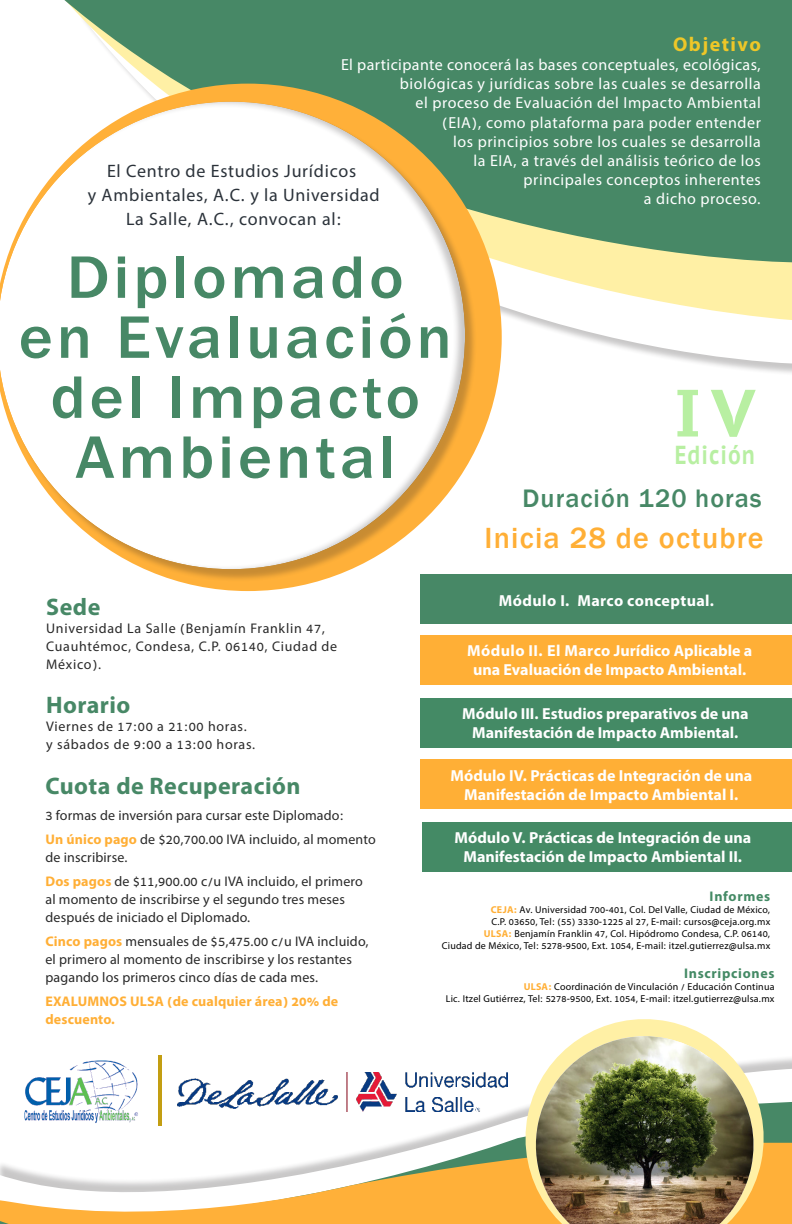
<style>
.page{position:relative;width:792px;height:1224px;background:#fff}
.page>*{position:absolute;margin:0;border:0;box-sizing:border-box;transform-origin:0 0}
.t1{font:700 66.7px "PT Sans Caption";color:#b8efa2}
.t2{font:500 62px "Franklin Gothic";letter-spacing:.06em;color:#478866;scale:1.05 1}
.t3{font:500 30px "Franklin Gothic";letter-spacing:.04em;color:#ffaf36}
.t4{font:500 26px "Franklin Gothic";letter-spacing:.04em;color:#478866}
.t5{font:700 25.9px "PT Sans Caption";letter-spacing:.05em;color:#b8efa2;scale:.8 1}
.t6{font:700 24px "Myriad Hebrew";letter-spacing:.02em;color:#478866}
.t7{font:700 20px "Myriad Hebrew";letter-spacing:.075em;color:#eec728}
.t8{font:18px "Myriad Hebrew";letter-spacing:.04em;color:#2b323a}
.t9{font:16px "Myriad Hebrew";letter-spacing:.035em;color:#fff}
.t10{font:700 16px/19.2px "Myriad Hebrew";color:#fff;text-align:center}
.t11{font:700 16px "Myriad Hebrew";letter-spacing:.025em;color:#fff}
.t12{font:14px/18px "Myriad Hebrew";letter-spacing:.01em;color:#282828}
.t13{font:14px/18px "Myriad Hebrew";letter-spacing:.05em;color:#282828}
.t14{font:700 14px/18px "Myriad Hebrew";letter-spacing:.01em;color:#ffaf36}
.t15{font:700 14px "Myriad Hebrew";letter-spacing:.05em;color:#448a65}
.t16{font:10px "Myriad Hebrew";letter-spacing:.02em;color:#000}
.s1{font-weight:700;color:#ffaf36}
</style>
<div class="page">
<svg style="left:527px;top:322px;width:265px;height:42px"></svg>
<svg style="left:502px;top:264px;width:290px;height:58px;fill:#fff0a5"></svg>
<svg style="left:64px;top:0;width:728px;height:264px;background:#59926f"></svg>
<svg style="left:64px;top:84px;width:438px;height:507px"></svg>
<div style="left:0;top:103px;width:477px;height:479px;background:#231f20;opacity:.25"></div>
<div style="left:0;top:100px;width:467px;height:470px;background:#231f20;opacity:.25"></div>
<svg style="left:0;top:1109px;width:792px;height:115px"></svg>
<svg style="left:515px;top:1019px;width:259px;height:205px"></svg>
<svg style="left:526px;top:1026px;width:237px;height:198px"></svg>
<img style="left:530px;top:1036px;width:233px;height:188px">
<div style="left:421px;top:574px;width:371px;height:50px;background:#478866"></div>
<div style="left:421px;top:635px;width:371px;height:50px;background:#ffaf36"></div>
<div style="left:421px;top:698px;width:371px;height:50px;background:#448a65"></div>
<div style="left:421px;top:759px;width:371px;height:50px;background:#ffaf36"></div>
<div style="left:422px;top:822px;width:370px;height:50px;background:#448a65"></div>
<div style="left:18px;top:1049px;width:128px;height:77px;background:#fff;border-radius:14px"></div>
<img style="left:20px;top:1060px;width:122px;height:66px">
<img style="left:178px;top:1073px;width:329px;height:39px">
<hr style="left:158px;top:1055px;width:3px;height:70px;background:#c39e12">
<p class="t7" style="left:673px;top:33px;width:89px">Objetivo</p>
<p class="t9" style="left:341px;top:56px;width:421px">El participante conocerá las bases conceptuales, ecológicas,</p>
<p class="t9" style="left:400px;top:75px;width:362px">biológicas y jurídicas sobre las cuales se desarrolla</p>
<p class="t9" style="left:415px;top:94px;width:347px">el proceso de Evaluación del Impacto Ambiental</p>
<p class="t9" style="left:442px;top:113px;width:320px">(EIA), como plataforma para poder entender</p>
<p class="t9" style="left:453px;top:133px;width:309px">los principios sobre los cuales se desarrolla</p>
<p class="t9" style="left:473px;top:152px;width:289px">la EIA, a través del análisis teórico de los</p>
<p class="t9" style="left:524px;top:171px;width:239px">principales conceptos inherentes</p>
<p class="t9" style="left:644px;top:190px;width:119px">a dicho proceso.</p>
<p class="t8" style="left:107px;top:161px;width:251px">El Centro de Estudios Jurídicos</p>
<p class="t8" style="left:88px;top:185px;width:293px">y Ambientales, A.C. y la Universidad</p>
<p class="t8" style="left:126px;top:209px;width:217px">La Salle, A.C., convocan al:</p>
<p class="t2" style="left:67px;top:239px;width:322px">Diplomado</p>
<p class="t2" style="left:19px;top:299px;width:414px">en Evaluación</p>
<p class="t2" style="left:51px;top:359px;width:353px">del Impacto</p>
<p class="t2" style="left:75px;top:419px;width:306px">Ambiental</p>
<p class="t1" style="left:675px;top:369px;width:82px">IV</p>
<p class="t5" style="left:675px;top:438px;width:102px">Edición</p>
<p class="t4" style="left:523px;top:483px;width:241px">Duración 120 horas</p>
<p class="t3" style="left:485px;top:519px;width:281px">Inicia 28 de octubre</p>
<p class="t6" style="left:46px;top:594px;width:56px">Sede</p>
<p class="t13" style="left:46px;top:620px;width:293px">Universidad La Salle (Benjamín Franklin 47,<br>Cuauhtémoc, Condesa, C.P. 06140, Ciudad de<br>México).</p>
<p class="t6" style="left:46px;top:692px;width:86px">Horario</p>
<p class="t13" style="left:46px;top:718px;width:202px">Viernes de 17:00 a 21:00 horas.</p>
<p class="t13" style="left:46px;top:736px;width:211px">y sábados de 9:00 a 13:00 horas.</p>
<p class="t6" style="left:46px;top:772px;width:257px">Cuota de Recuperación</p>
<p class="t12" style="left:46px;top:807px;width:300px">3 formas de inversión para cursar este Diplomado:</p>
<p class="t12" style="left:46px;top:831px;width:332px"><span class="s1">Un único pago</span> de $20,700.00 IVA incluido, al momento de inscribirse.</p>
<p class="t12" style="left:46px;top:873px;width:319px"><span class="s1">Dos pagos</span> de $11,900.00 c/u IVA incluido, el primero al momento de inscribirse y el segundo tres meses después de iniciado el Diplomado.</p>
<p class="t12" style="left:46px;top:933px;width:325px"><span class="s1">Cinco pagos</span> mensuales de $5,475.00 c/u IVA incluido, el primero al momento de inscribirse y los restantes pagando los primeros cinco días de cada mes.</p>
<p class="t14" style="left:46px;top:993px;width:294px">EXALUMNOS ULSA (de cualquier área) 20% de descuento.</p>
<p class="t11" style="left:499px;top:592px;width:217px">Módulo I. Marco conceptual.</p>
<p class="t10" style="left:467px;top:642px;width:287px">Módulo II. El Marco Jurídico Aplicable a</p>
<p class="t10" style="left:473px;top:661px;width:275px">una Evaluación de Impacto Ambiental.</p>
<p class="t10" style="left:462px;top:705px;width:288px">Módulo III. Estudios preparativos de una<br>Manifestación de Impacto Ambiental.</p>
<p class="t10" style="left:451px;top:767px;width:303px">Módulo IV. Prácticas de Integración de una<br>Manifestación de Impacto Ambiental I.</p>
<p class="t10" style="left:455px;top:829px;width:298px">Módulo V. Prácticas de Integración de una<br>Manifestación de Impacto Ambiental II.</p>
<p class="t15" style="left:710px;top:888px;width:62px">Informes</p>
<p class="t16" style="left:491px;top:904px;width:281px"><span class="s1">CEJA:</span> Av. Universidad 700-401, Col. Del Valle, Ciudad de México,</p>
<p class="t16" style="left:491px;top:916px;width:280px">C.P. 03650, Tel: (55) 3330-1225 al 27, E-mail: cursos@ceja.org.mx</p>
<p class="t16" style="left:484px;top:928px;width:288px"><span class="s1">ULSA:</span> Benjamín Franklin 47, Col. Hipódromo Condesa, C.P. 06140,</p>
<p class="t16" style="left:442px;top:940px;width:330px">Ciudad de México, Tel: 5278-9500, Ext. 1054, E-mail: itzel.gutierrez@ulsa.mx</p>
<p class="t15" style="left:684px;top:965px;width:92px">Inscripciones</p>
<p class="t16" style="left:524px;top:981px;width:252px"><span class="s1">ULSA:</span> Coordinación de Vinculación / Educación Continua</p>
<p class="t16" style="left:446px;top:993px;width:330px">Lic. Itzel Gutiérrez, Tel: 5278-9500, Ext. 1054, E-mail: itzel.gutierrez@ulsa.mx</p>
</div>
